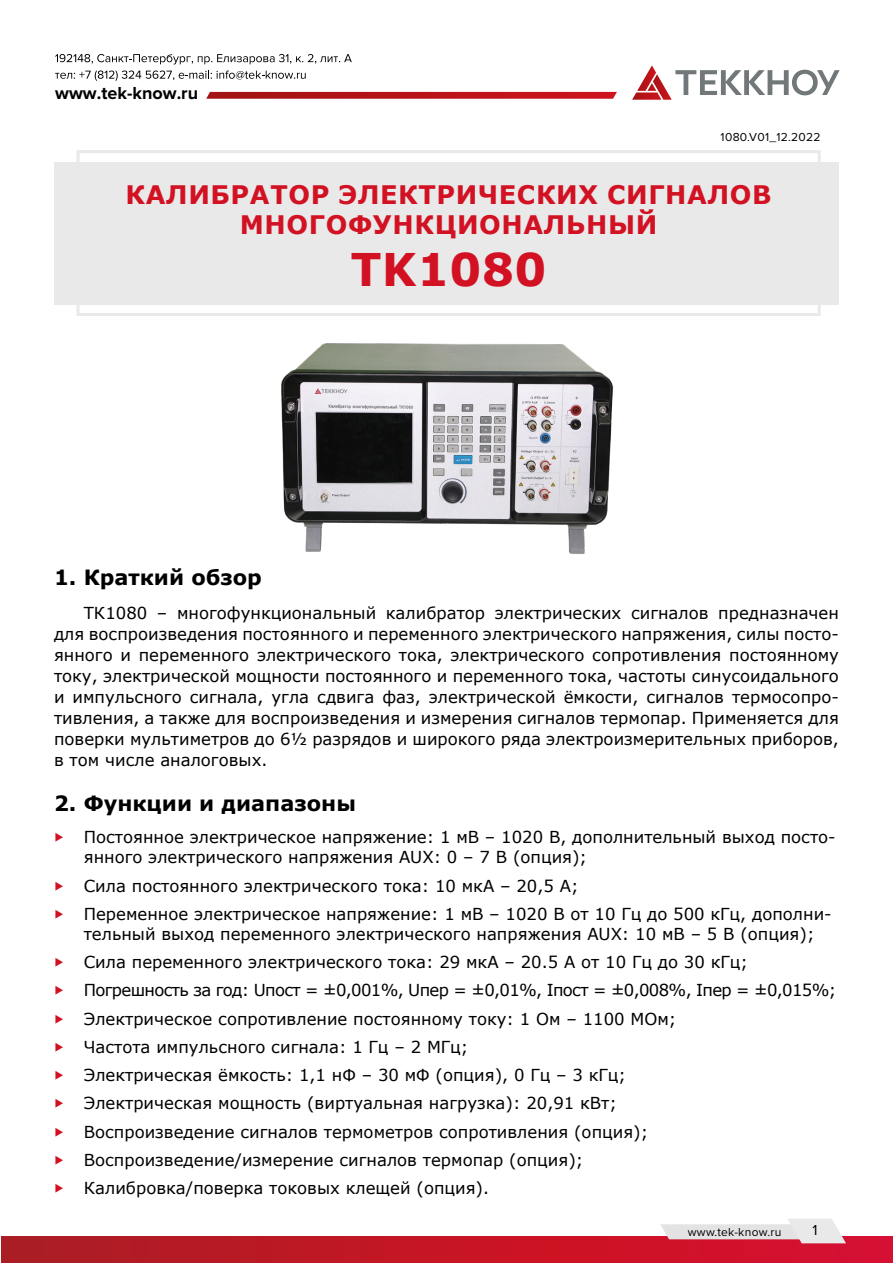
<style>
.page{position:relative;width:893px;height:1263px;background:#fff}
.page>*{position:absolute;margin:0;border:0;box-sizing:border-box;transform-origin:0 0}
.t1{font:700 45px "Verdana";letter-spacing:.01em;color:#d21223}
.t2{font:700 25.5px/30.6px "Verdana";letter-spacing:.025em;color:#d21223;text-align:center}
.t3{font:700 21px "Verdana";color:#000}
.t4{font:700 18px "Proxima Nova";color:#000}
.t5{font:16.5px/28.3px "Verdana";color:#000}
.t6{font:15px "Proxima Nova";color:#000}
.t7{font:12px "Proxima Nova";letter-spacing:.025em;color:#000}
.s1{font-family:"Roboto";font-size:18px;color:#d21223}
</style>
<div class="page">
<svg style="left:55px;top:54px;width:297px;height:10px"></svg>
<svg style="left:55px;top:70px;width:251px;height:11px"></svg>
<svg style="left:206px;top:92px;width:411px;height:7px;background:#bb1e23"></svg>
<svg style="left:632px;top:65px;width:208px;height:35px"></svg>
<div style="left:1px;top:1236px;width:892px;height:27px;background:linear-gradient(to right,#ac1d21,#db0e2d)"></div>
<svg style="left:660px;top:1218px;width:186px;height:25px"></svg>
<div style="left:55px;top:162px;width:784px;height:142px;background:#e9e9e9"></div>
<div style="left:77px;top:150px;width:744px;height:166px;border:3px solid #e9e9e9"></div>
<img style="left:281px;top:343px;width:332px;height:211px">
<p class="t4" style="left:55px;top:83px;width:144px">www.tek-know.ru</p>
<p class="t7" style="left:721px;top:128px;width:102px">1080.V01_12.2022</p>
<h2 class="t2" style="left:125px;top:178px;width:648px">КАЛИБРАТОР ЭЛЕКТРИЧЕСКИХ СИГНАЛОВ<br>МНОГОФУНКЦИОНАЛЬНЫЙ</h2>
<h1 class="t1" style="left:351px;top:237px;width:197px">TK1080</h1>
<p class="t3" style="left:54px;top:562px;width:209px">1. Краткий обзор</p>
<p class="t5" style="left:54px;top:602px;width:786px;line-height:21px;text-align:justify;text-indent:30px">ТК1080 – многофункциональный калибратор электрических сигналов предназначен для воспроизведения постоянного и переменного электрического напряжения, силы посто&shy;янного и переменного электрического тока, электрического сопротивления постоянному току, электрической мощности постоянного и переменного тока, частоты синусоидального и импульсного сигнала, угла сдвига фаз, электрической ёмкости, сигналов термосопро&shy;тивления, а также для воспроизведения и измерения сигналов термопар. Применяется для поверки мультиметров до 6½ разрядов и широкого ряда электроизмерительных приборов, в том числе аналоговых.</p>
<p class="t3" style="left:54px;top:788px;width:303px">2. Функции и диапазоны</p>
<p class="t5" style="left:84px;top:827px;width:753px;line-height:19.8px;text-indent:-30px"><span class="s1">‣</span> Постоянное электрическое напряжение: 1 мВ – 1020 В, дополнительный выход посто&shy;янного электрического напряжения AUX: 0 – 7 В (опция);</p>
<p class="t5" style="left:54px;top:871px;width:779px"><span class="s1">‣</span> Сила постоянного электрического тока: 10 мкА – 20,5 A;<br><span class="s1">‣</span> Переменное электрическое напряжение: 1 мВ – 1020 В от 10 Гц до 500 кГц, дополни-</p>
<p class="t5" style="left:54px;top:919px;width:784px;text-indent:30px">тельный выход переменного электрического напряжения AUX: 10 мВ – 5 В (опция);<br><span class="s1">‣</span> Сила переменного электрического тока: 29 мкА – 20.5 A от 10 Гц до 30 кГц;<br><span class="s1">‣</span> Погрешность за год: Uпост = ±0,001%, Uпер = ±0,01%, Iпост = ±0,008%, Iпер = ±0,015%; <span class="s1">‣</span> Электрическое сопротивление постоянному току: 1 Ом – 1100 МОм;<br><span class="s1">‣</span> Частота импульсного сигнала: 1 Гц – 2 МГц;<br><span class="s1">‣</span> Электрическая ёмкость: 1,1 нФ – 30 мФ (опция), 0 Гц – 3 кГц;<br><span class="s1">‣</span> Электрическая мощность (виртуальная нагрузка): 20,91 кВт;<br><span class="s1">‣</span> Воспроизведение сигналов термометров сопротивления (опция);<br><span class="s1">‣</span> Воспроизведение/измерение сигналов термопар (опция);<br><span class="s1">‣</span> Калибровка/поверка токовых клещей (опция).</p>
<p class="t7" style="left:688px;top:1223px;width:95px">www.tek-know.ru</p>
<p class="t6" style="left:813px;top:1219px;width:7px">1</p>
</div>
